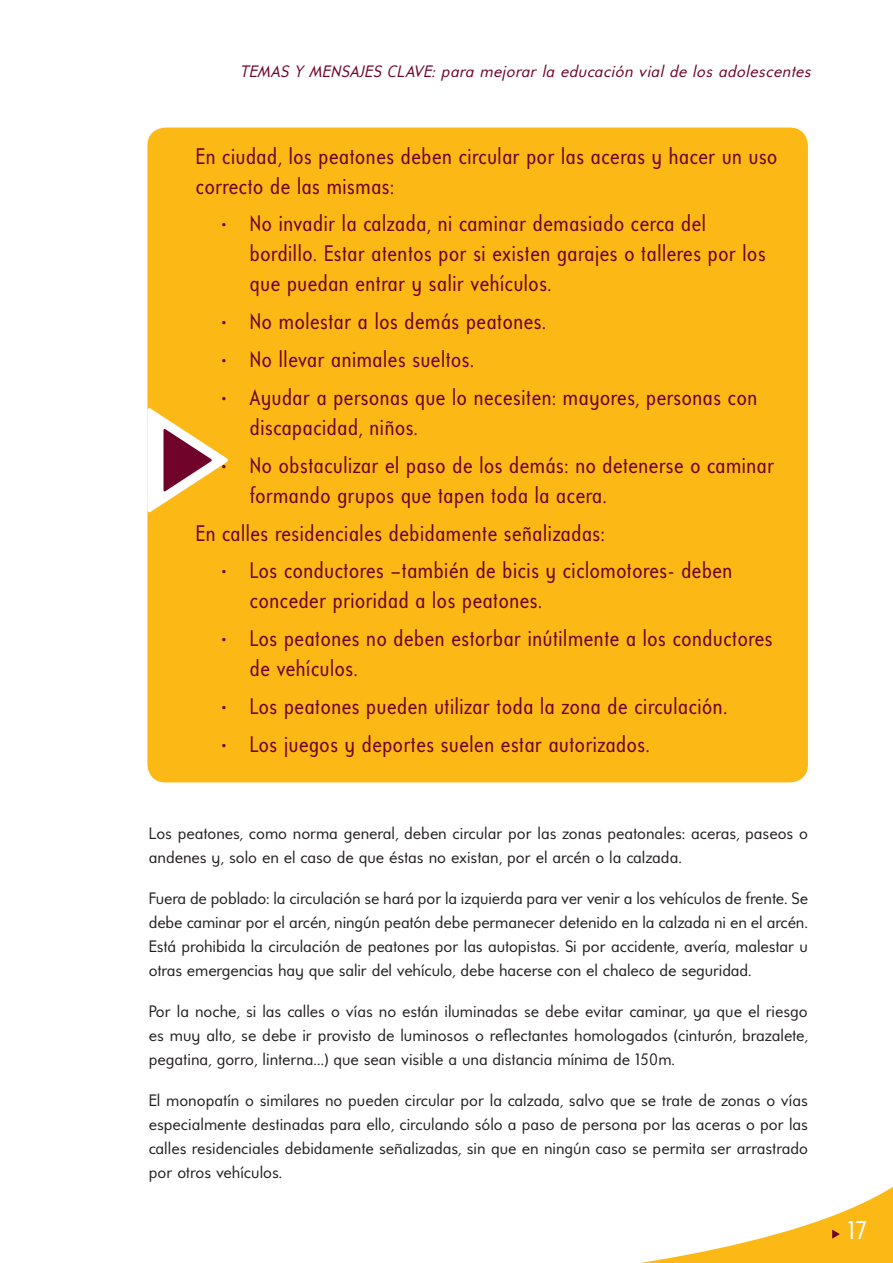
<style>
.page{position:relative;width:893px;height:1263px;background:#fff}
.page>*{position:absolute;margin:0;border:0;box-sizing:border-box;transform-origin:0 0}
.t1{font:25.5px "Universalis ADF Std";color:#fff}
.t2{font:condensed 22.5px/37.8px "Universalis ADF Std";color:#700329}
.t3{font:16.5px/24px "Universalis ADF Std";color:#231f20;text-align:justify}
.t4{font:italic 16.5px "Universalis ADF Std";letter-spacing:.025em;color:#700329}
</style>
<div class="page">
<svg style="left:640px;top:1186px;width:253px;height:77px"></svg>
<div style="left:147px;top:128px;width:661px;height:654px;background:#fcb814;border-radius:18px"></div>
<svg style="left:147px;top:407px;width:81px;height:106px"></svg>
<p class="t4" style="left:240px;top:61px;width:158px">TEMAS Y MENSAJES CLAVE</p>
<p class="t4" style="left:432px;top:61px;width:381px">: para mejorar la educación vial de los adolescentes</p>
<h2 class="t2" style="left:196px;top:140px;width:584px;line-height:30px">En ciudad, los peatones deben circular por las aceras y hacer un uso correcto de las mismas:</h2>
<h2 class="t2" style="left:250px;top:208px;width:518px;line-height:30px;text-indent:-29px">· No invadir la calzada, ni caminar demasiado cerca del bordillo. Estar atentos por si existen garajes o talleres por los que puedan entrar y salir vehículos.</h2>
<h2 class="t2" style="left:221px;top:302px;width:538px">· No molestar a los demás peatones.<br>· No llevar animales sueltos.<br>· Ayudar a personas que lo necesiten: mayores, personas con</h2>
<h2 class="t2" style="left:221px;top:408px;width:555px;text-indent:29px">discapacidad, niños.<br>· No obstaculizar el paso de los demás: no detenerse o caminar</h2>
<h2 class="t2" style="left:250px;top:475px;width:359px">formando grupos que tapen toda la acera.</h2>
<h2 class="t2" style="left:196px;top:513px;width:411px">En calles residenciales debidamente señalizadas:</h2>
<h2 class="t2" style="left:221px;top:551px;width:513px">· Los conductores –también de bicis y ciclomotores- deben</h2>
<h2 class="t2" style="left:221px;top:581px;width:553px;text-indent:29px">conceder prioridad a los peatones.<br>· Los peatones no deben estorbar inútilmente a los conductores</h2>
<h2 class="t2" style="left:221px;top:649px;width:508px;text-indent:29px">de vehículos.<br>· Los peatones pueden utilizar toda la zona de circulación. · Los juegos y deportes suelen estar autorizados.</h2>
<p class="t3" style="left:149px;top:821px;width:661px">Los peatones, como norma general, deben circular por las zonas peatonales: aceras, paseos o andenes y, solo en el caso de que éstas no existan, por el arcén o la calzada.</p>
<p class="t3" style="left:149px;top:886px;width:661px">Fuera de poblado: la circulación se hará por la izquierda para ver venir a los vehículos de frente. Se debe caminar por el arcén, ningún peatón debe permanecer detenido en la calzada ni en el arcén.<br>Está prohibida la circulación de peatones por las autopistas. Si por accidente, avería, malestar u otras emergencias hay que salir del vehículo, debe hacerse con el chaleco de seguridad.</p>
<p class="t3" style="left:149px;top:999px;width:661px">Por la noche, si las calles o vías no están iluminadas se debe evitar caminar, ya que el riesgo es muy alto, se debe ir provisto de luminosos o reflectantes homologados (cinturón, brazalete, pegatina, gorro, linterna…) que sean visible a una distancia mínima de 150m.</p>
<p class="t3" style="left:149px;top:1088px;width:661px">El monopatín o similares no pueden circular por la calzada, salvo que se trate de zonas o vías especialmente destinadas para ello, circulando sólo a paso de persona por las aceras o por las calles residenciales debidamente señalizadas, sin que en ningún caso se permita ser arrastrado por otros vehículos.</p>
<h1 class="t1" style="left:847px;top:1214px;width:21px">17</h1>
</div>
